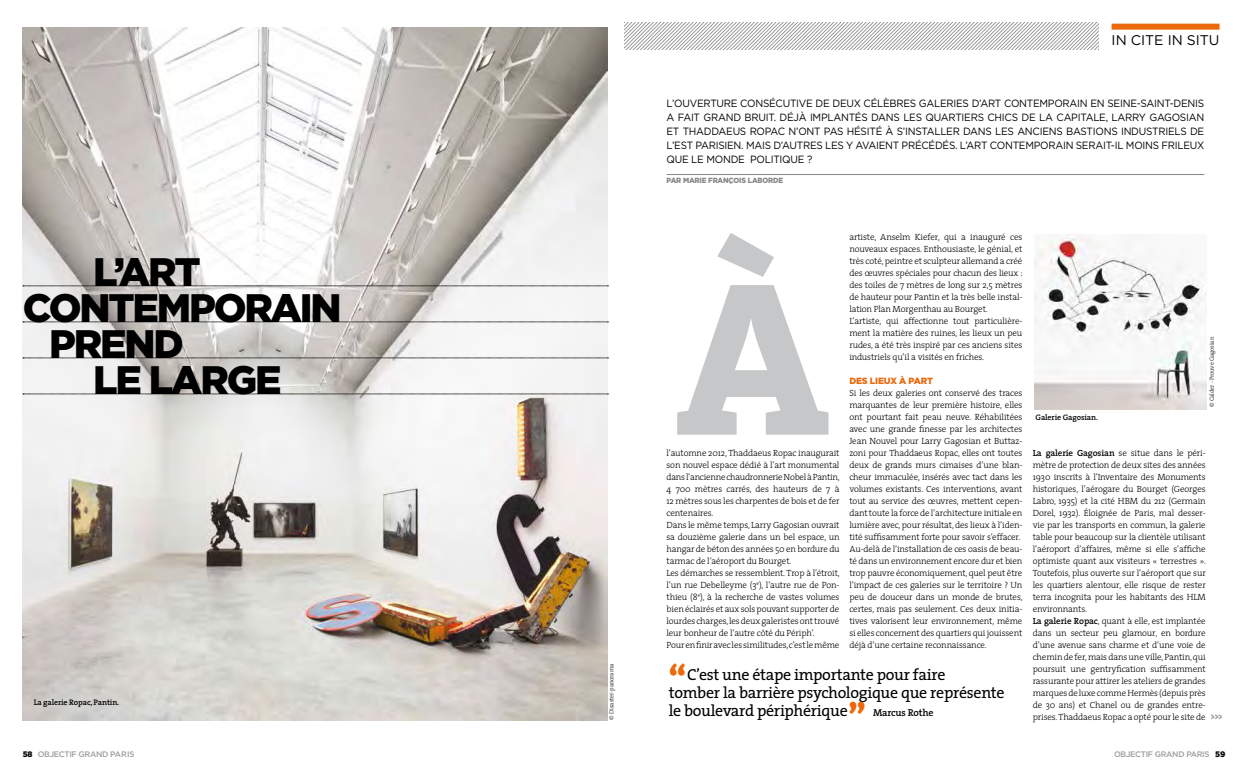
<style>
.page{position:relative;width:1248px;height:780px;background:#fff}
.page>*{position:absolute;margin:0;border:0;box-sizing:border-box;transform-origin:0 0}
.t1{font:800 221.4px "The Serif";color:#c6c7c8}
.t2{font:900 39.7px "Gotham";letter-spacing:-.055em;color:#000}
.t3{font:16px/18px "The Serif";letter-spacing:-.02em;color:#000}
.t4{font:14px "Gotham";letter-spacing:-.005em;color:#000}
.t5{font:10.5px/14px "Gotham";letter-spacing:-.025em;color:#000;text-align:justify;scale:.95 1}
.t6{font:600 10px "The Serif";letter-spacing:-.02em;color:#000}
.t7{font:300 9px/12px "The Serif";letter-spacing:-.015em;color:#000}
.t8{font:900 9px "Gotham";color:#9c9e9f;scale:.68 1}
.t9{font:500 8px "Gotham";letter-spacing:-.04em;color:#9c9e9f}
.t10{font:600 8px "The Serif";letter-spacing:-.015em;color:#000}
.t11{font:900 7.5px "Gotham";letter-spacing:-.02em;color:#87888a;scale:.95 1}
.t12{font:300 6px "The Serif";letter-spacing:-.015em;color:#000}
.s1{font-weight:900;color:#000}
.s2{font-family:"Gotham";font-weight:900;color:#eb690b}
.s3{font-weight:900;font-size:31px;color:#eb690b}
.s4{font-weight:600}
</style>
<div class="page">
<img style="left:23px;top:27px;width:584px;height:693px">
<hr style="left:666px;top:174px;width:538px;height:1px;background:#87888a">
<svg style="left:23px;top:285px;width:585px;height:1px"></svg>
<svg style="left:23px;top:321px;width:585px;height:1px"></svg>
<svg style="left:23px;top:357px;width:585px;height:1px"></svg>
<svg style="left:23px;top:393px;width:585px;height:1px"></svg>
<img style="left:624px;top:22px;width:474px;height:28px">
<div style="left:1111px;top:24px;width:108px;height:6px;background:#eb690b"></div>
<img style="left:1034px;top:234px;width:172px;height:175px">
<p class="t2" style="left:93px;top:247px;width:109px">L’ART</p>
<p class="t2" style="left:23px;top:283px;width:320px">CONTEMPORAIN</p>
<p class="t2" style="left:49px;top:319px;width:136px">PREND</p>
<p class="t2" style="left:93px;top:355px;width:190px">LE LARGE</p>
<p class="t10" style="left:34px;top:695px;width:87px">La galerie Ropac, Pantin.</p>
<p class="t9" style="left:23px;top:748px;width:113px"><span class="s1">58</span> OBJECTIF GRAND PARIS</p>
<p class="t12" style="left:606px;top:719px;width:57px;rotate:-90deg">© Disaster-panorama</p>
<p class="t4" style="left:1111px;top:32px;width:109px">IN CITE IN SITU</p>
<p class="t5" style="left:666px;top:97px;width:567px">L’OUVERTURE CONSÉCUTIVE DE DEUX CÉLÈBRES GALERIES D’ART CONTEMPORAIN EN SEINE-SAINT-DENIS A FAIT GRAND BRUIT. DÉJÀ IMPLANTÉS DANS LES QUARTIERS CHICS DE LA CAPITALE, LARRY GAGOSIAN ET THADDAEUS ROPAC N’ONT PAS HÉSITÉ À S’INSTALLER DANS LES ANCIENS BASTIONS INDUSTRIELS DE L’EST PARISIEN. MAIS D’AUTRES LES Y AVAIENT PRÉCÉDÉS. L’ART CONTEMPORAIN SERAIT-IL MOINS FRILEUX QUE LE MONDE POLITIQUE ?</p>
<p class="t11" style="left:666px;top:176px;width:124px">PAR MARIE FRANÇOIS LABORDE</p>
<p class="t1" style="left:675px;top:173px;width:157px">À</p>
<p class="t7" style="left:666px;top:447px;width:175px">l’automne 2012, Thaddaeus Ropac inaugurait son nouvel espace dédié à l’art monumental dans l’ancienne chaudronnerie Nobel à Pantin, 4 700 mètres carrés, des hauteurs de 7 à 12 mètres sous les charpentes de bois et de fer centenaires.<br>Dans le même temps, Larry Gagosian ouvrait sa douzième galerie dans un bel espace, un hangar de béton des années 50 en bordure du tarmac de l’aéroport du Bourget.<br>Les démarches se ressemblent. Trop à l’étroit, l’un rue Debelleyme (3<sup>e</sup>), l’autre rue de Pon&shy;thieu (8<sup>e</sup>), à la recherche de vastes volumes bien éclairés et aux sols pouvant supporter de lourdes charges, les deux galeristes ont trouvé leur bonheur de l’autre côté du Périph’.<br>Pour en finir avec les similitudes, c’est le même</p>
<p class="t7" style="left:849px;top:231px;width:175px">artiste, Anselm Kiefer, qui a inauguré ces nouveaux espaces. Enthousiaste, le génial, et très coté, peintre et sculpteur allemand a créé des œuvres spéciales pour chacun des lieux : des toiles de 7 mètres de long sur 2,5 mètres de hauteur pour Pantin et la très belle instal&shy;lation Plan Morgenthau au Bourget.<br>L’artiste, qui affectionne tout particulière&shy;ment la matière des ruines, les lieux un peu rudes, a été très inspiré par ces anciens sites industriels qu’il a visités en friches.</p>
<p class="t7" style="left:849px;top:375px;width:175px"><span class="s2">DES LIEUX À PART<br></span>Si les deux galeries ont conservé des traces marquantes de leur première histoire, elles ont pourtant fait peau neuve. Réhabilitées avec une grande finesse par les architectes Jean Nouvel pour Larry Gagosian et Buttaz&shy;zoni pour Thaddaeus Ropac, elles ont toutes deux de grands murs cimaises d’une blan&shy;cheur immaculée, insérés avec tact dans les volumes existants. Ces interventions, avant tout au service des œuvres, mettent cepen&shy;dant toute la force de l’architecture initiale en lumière avec, pour résultat, des lieux à l’iden&shy;tité suffisamment forte pour savoir s’effacer.<br>Au-delà de l’installation de ces oasis de beau&shy;té dans un environnement encore dur et bien trop pauvre économiquement, quel peut être l’impact de ces galeries sur le territoire ? Un peu de douceur dans un monde de brutes, certes, mais pas seulement. Ces deux initia&shy;tives valorisent leur environnement, même si elles concernent des quartiers qui jouissent déjà d’une certaine reconnaissance.</p>
<p class="t3" style="left:668px;top:664px;width:337px"><span class="s3">“</span>C’est une étape importante pour faire<br>tomber la barrière psychologique que représente le boulevard périphérique<span class="s3">”</span></p>
<p class="t6" style="left:873px;top:703px;width:62px">Marcus Rothe</p>
<p class="t10" style="left:1035px;top:410px;width:64px">Galerie Gagosian.</p>
<p class="t12" style="left:1206px;top:407px;width:72px;rotate:-90deg">© Calder - Prouve Gagosian</p>
<p class="t7" style="left:1032px;top:447px;width:175px"><span class="s4">La galerie Gagosian</span> se situe dans le péri&shy;mètre de protection de deux sites des années 1930 inscrits à l’Inventaire des Monuments historiques, l’aérogare du Bourget (Georges Labro, 1935) et la cité HBM du 212 (Germain Dorel, 1932). Éloignée de Paris, mal desser&shy;vie par les transports en commun, la galerie table pour beaucoup sur la clientèle utilisant l’aéroport d’affaires, même si elle s’affiche optimiste quant aux visiteurs « terrestres ».<br>Toutefois, plus ouverte sur l’aéroport que sur les quartiers alentour, elle risque de rester terra incognita pour les habitants des HLM environnants.<br><span class="s4">La galerie Ropac</span>, quant à elle, est implantée dans un secteur peu glamour, en bordure d’une avenue sans charme et d’une voie de chemin de fer, mais dans une ville, Pantin, qui poursuit une gentryfication suffisamment rassurante pour attirer les ateliers de grandes marques de luxe comme Hermès (depuis près de 30 ans) et Chanel ou de grandes entre&shy;prises. Thaddaeus Ropac a opté pour le site de</p>
<p class="t8" style="left:1210px;top:711px;width:19px">&gt;&gt;&gt;</p>
<p class="t9" style="left:1113px;top:748px;width:113px">OBJECTIF GRAND PARIS <span class="s1">59</span></p>
</div>
